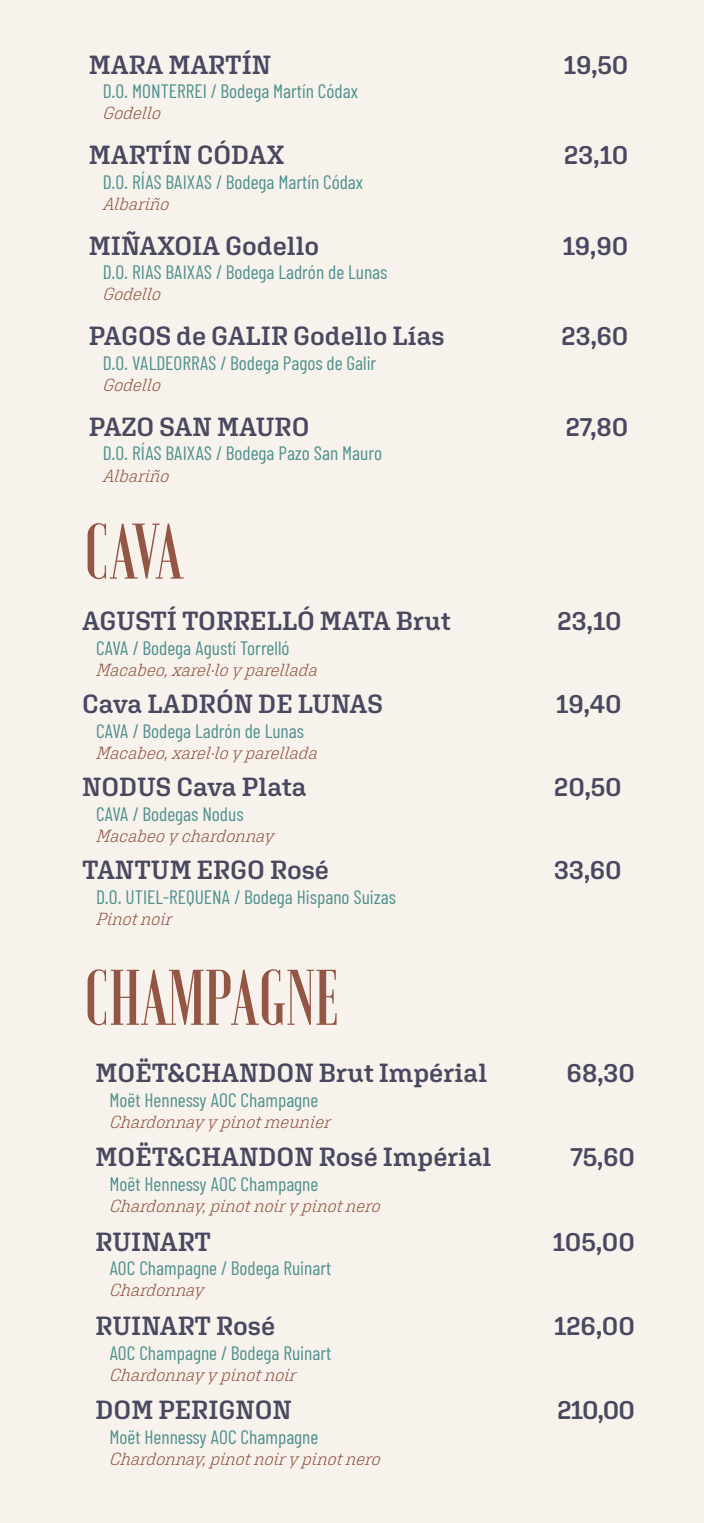
<style>
.page{position:relative;width:704px;height:1523px;background:#fff}
.page>*{position:absolute;margin:0;border:0;box-sizing:border-box;transform-origin:0 0}
.t1{font:600 condensed 78.75px "Emberly";letter-spacing:-.005em;color:#935544}
.t2{font:600 26.25px "Aglet Slab";color:#494860}
.t3{font:19.38px "Barlow Condensed";color:#4e908e}
.t4{font:italic 300 17.5px "Aglet Slab";letter-spacing:-.01em;color:#935544}
</style>
<div class="page">
<div style="left:0;top:0;width:703px;height:1522px;background:#f7f3ec"></div>
<h2 class="t2" style="left:89px;top:48px;width:184px">MARA MARTÍN</h2>
<h2 class="t2" style="left:563px;top:48px;width:66px">19,50</h2>
<p class="t3" style="left:103px;top:79px;width:257px">D.O. MONTERREI / Bodega Martín Códax</p>
<p class="t4" style="left:103px;top:103px;width:62px">Godello</p>
<h2 class="t2" style="left:89px;top:139px;width:197px">MARTÍN CÓDAX</h2>
<h2 class="t2" style="left:564px;top:139px;width:66px">23,10</h2>
<p class="t3" style="left:103px;top:170px;width:262px">D.O. RÍAS BAIXAS / Bodega Martín Códax</p>
<p class="t4" style="left:103px;top:194px;width:70px">Albariño</p>
<h2 class="t2" style="left:89px;top:229px;width:232px">MIÑAXOIA Godello</h2>
<h2 class="t2" style="left:562px;top:229px;width:67px">19,90</h2>
<p class="t3" style="left:103px;top:260px;width:286px">D.O. RIAS BAIXAS / Bodega Ladrón de Lunas</p>
<p class="t4" style="left:103px;top:284px;width:62px">Godello</p>
<h2 class="t2" style="left:89px;top:320px;width:357px">PAGOS de GALIR Godello Lías</h2>
<h2 class="t2" style="left:561px;top:320px;width:68px">23,60</h2>
<p class="t3" style="left:103px;top:351px;width:275px">D.O. VALDEORRAS / Bodega Pagos de Galir</p>
<p class="t4" style="left:103px;top:375px;width:62px">Godello</p>
<h2 class="t2" style="left:89px;top:410px;width:222px">PAZO SAN MAURO</h2>
<h2 class="t2" style="left:565px;top:410px;width:64px">27,80</h2>
<p class="t3" style="left:103px;top:441px;width:281px">D.O. RÍAS BAIXAS / Bodega Pazo San Mauro</p>
<p class="t4" style="left:103px;top:465px;width:70px">Albariño</p>
<h1 class="t1" style="left:84px;top:512px;width:102px">CAVA</h1>
<h2 class="t2" style="left:82px;top:605px;width:370px">AGUSTÍ TORRELLÓ MATA Brut</h2>
<h2 class="t2" style="left:557px;top:605px;width:66px">23,10</h2>
<p class="t3" style="left:96px;top:636px;width:195px">CAVA / Bodega Agustí Torrelló</p>
<p class="t4" style="left:96px;top:660px;width:225px">Macabeo, xarel·lo y parellada</p>
<h2 class="t2" style="left:82px;top:688px;width:302px">Cava LADRÓN DE LUNAS</h2>
<h2 class="t2" style="left:556px;top:688px;width:67px">19,40</h2>
<p class="t3" style="left:96px;top:719px;width:209px">CAVA / Bodega Ladrón de Lunas</p>
<p class="t4" style="left:96px;top:743px;width:225px">Macabeo, xarel·lo y parellada</p>
<h2 class="t2" style="left:82px;top:771px;width:226px">NODUS Cava Plata</h2>
<h2 class="t2" style="left:554px;top:771px;width:69px">20,50</h2>
<p class="t3" style="left:96px;top:802px;width:149px">CAVA / Bodegas Nodus</p>
<p class="t4" style="left:96px;top:826px;width:182px">Macabeo y chardonnay</p>
<h2 class="t2" style="left:82px;top:854px;width:248px">TANTUM ERGO Rosé</h2>
<h2 class="t2" style="left:553px;top:854px;width:69px">33,60</h2>
<p class="t3" style="left:96px;top:885px;width:301px">D.O. UTIEL-REQUENA / Bodega Hispano Suizas</p>
<p class="t4" style="left:96px;top:909px;width:80px">Pinot noir</p>
<h1 class="t1" style="left:84px;top:958px;width:256px">CHAMPAGNE</h1>
<h2 class="t2" style="left:95px;top:1056px;width:393px">MOËT&amp;CHANDON Brut Impérial</h2>
<h2 class="t2" style="left:566px;top:1056px;width:70px">68,30</h2>
<p class="t3" style="left:109px;top:1087px;width:210px">Moët Hennessy AOC Champagne</p>
<p class="t4" style="left:109px;top:1111px;width:225px">Chardonnay y pinot meunier</p>
<h2 class="t2" style="left:95px;top:1141px;width:397px">MOËT&amp;CHANDON Rosé Impérial</h2>
<h2 class="t2" style="left:569px;top:1141px;width:66px">75,60</h2>
<p class="t3" style="left:109px;top:1171px;width:210px">Moët Hennessy AOC Champagne</p>
<p class="t4" style="left:109px;top:1195px;width:274px">Chardonnay, pinot noir y pinot nero</p>
<h2 class="t2" style="left:95px;top:1225px;width:117px">RUINART</h2>
<h2 class="t2" style="left:552px;top:1225px;width:84px">105,00</h2>
<p class="t3" style="left:109px;top:1256px;width:223px">AOC Champagne / Bodega Ruinart</p>
<p class="t4" style="left:109px;top:1280px;width:98px">Chardonnay</p>
<h2 class="t2" style="left:95px;top:1309px;width:181px">RUINART Rosé</h2>
<h2 class="t2" style="left:553px;top:1309px;width:82px">126,00</h2>
<p class="t3" style="left:109px;top:1340px;width:223px">AOC Champagne / Bodega Ruinart</p>
<p class="t4" style="left:109px;top:1364px;width:190px">Chardonnay y pinot noir</p>
<h2 class="t2" style="left:95px;top:1394px;width:198px">DOM PERIGNON</h2>
<h2 class="t2" style="left:557px;top:1394px;width:79px">210,00</h2>
<p class="t3" style="left:109px;top:1425px;width:210px">Moët Hennessy AOC Champagne</p>
<p class="t4" style="left:109px;top:1448px;width:274px">Chardonnay, pinot noir y pinot nero</p>
</div>
